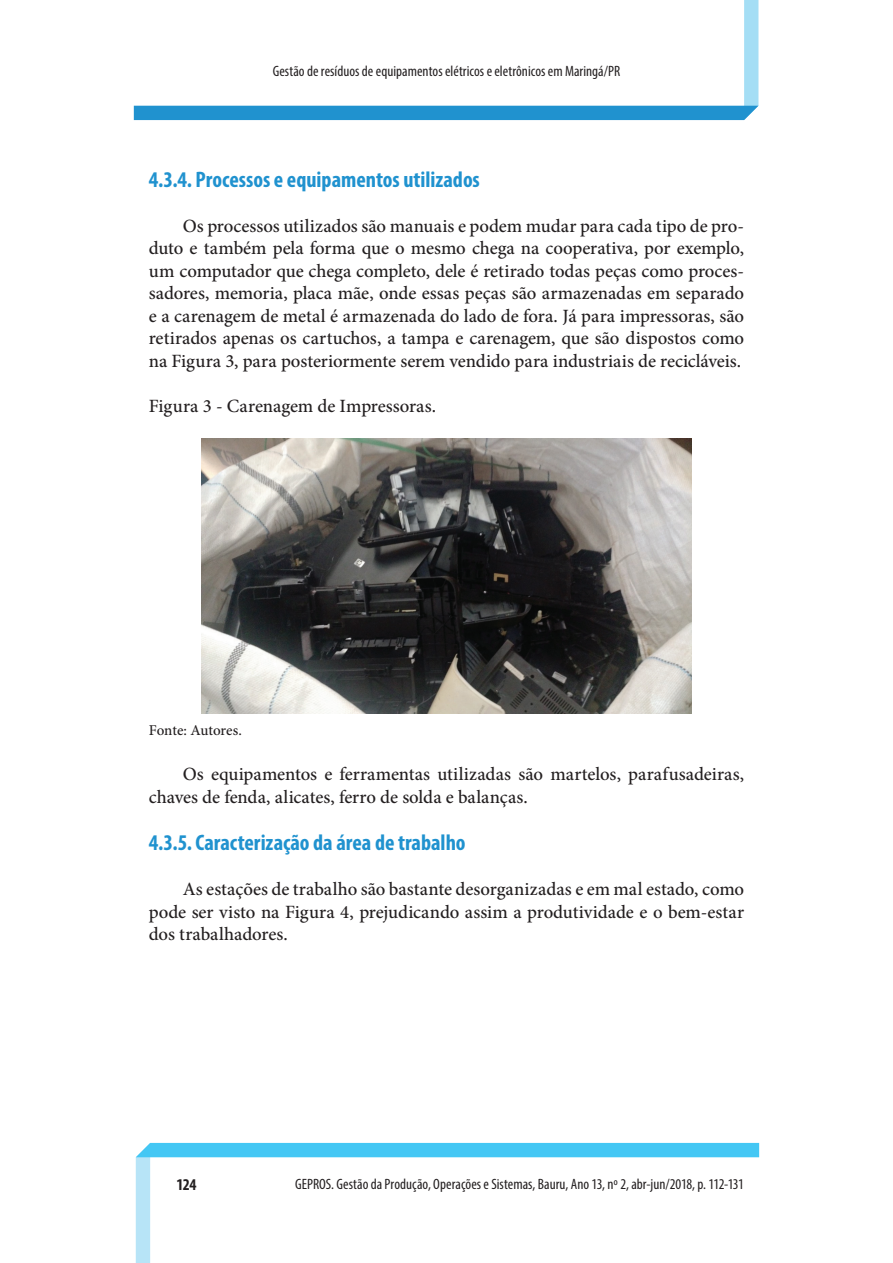
<style>
.page{position:relative;width:893px;height:1263px;background:#fff}
.page>*{position:absolute;margin:0;border:0;box-sizing:border-box;transform-origin:0 0}
.t1{font:700 condensed 22.5px "Myriad Pro";color:#2092cf}
.t2{font:500 18.75px/22.5px "Minion Pro";letter-spacing:-.005em;color:#231f20;text-align:justify}
.t3{font:700 condensed 16.5px "Myriad Pro";color:#231f20}
.t4{font:condensed 15px "Myriad Pro";letter-spacing:.005em;color:#231f20}
.t5{font:500 15px "Minion Pro";letter-spacing:-.005em;color:#231f20}
</style>
<div class="page">
<svg style="left:136px;top:1143px;width:623px;height:120px"></svg>
<svg style="left:134px;top:0;width:624px;height:120px"></svg>
<img style="left:202px;top:438px;width:489px;height:276px">
<p class="t4" style="left:273px;top:62px;width:349px">Gestão de resíduos de equipamentos elétricos e eletrônicos em Maringá/PR</p>
<p class="t1" style="left:149px;top:165px;width:333px">4.3.4. Processos e equipamentos utilizados</p>
<p class="t2" style="left:149px;top:215px;width:597px;text-indent:34px">Os processos utilizados são manuais e podem mudar para cada tipo de pro&shy;duto e também pela forma que o mesmo chega na cooperativa, por exemplo, um computador que chega completo, dele é retirado todas peças como proces&shy;sadores, memoria, placa mãe, onde essas peças são armazenadas em separado e a carenagem de metal é armazenada do lado de fora. Já para impressoras, são retirados apenas os cartuchos, a tampa e carenagem, que são dispostos como na Figura 3, para posteriormente serem vendido para industriais de recicláveis.</p>
<p class="t2" style="left:149px;top:395px;width:289px">Figura 3 - Carenagem de Impressoras.</p>
<p class="t5" style="left:149px;top:720px;width:95px">Fonte: Autores.</p>
<p class="t2" style="left:149px;top:763px;width:597px;text-indent:34px">Os equipamentos e ferramentas utilizadas são martelos, parafusadeiras, chaves de fenda, alicates, ferro de solda e balanças.</p>
<p class="t1" style="left:149px;top:828px;width:318px">4.3.5. Caracterização da área de trabalho</p>
<p class="t2" style="left:149px;top:878px;width:597px;text-indent:34px">As estações de trabalho são bastante desorganizadas e em mal estado, como pode ser visto na Figura 4, prejudicando assim a produtividade e o bem-estar dos trabalhadores.</p>
<p class="t3" style="left:176px;top:1174px;width:22px">124</p>
<p class="t4" style="left:295px;top:1175px;width:450px">GEPROS. Gestão da Produção, Operações e Sistemas, Bauru, Ano 13, nº 2, abr-jun/2018, p. 112-131</p>
</div>
